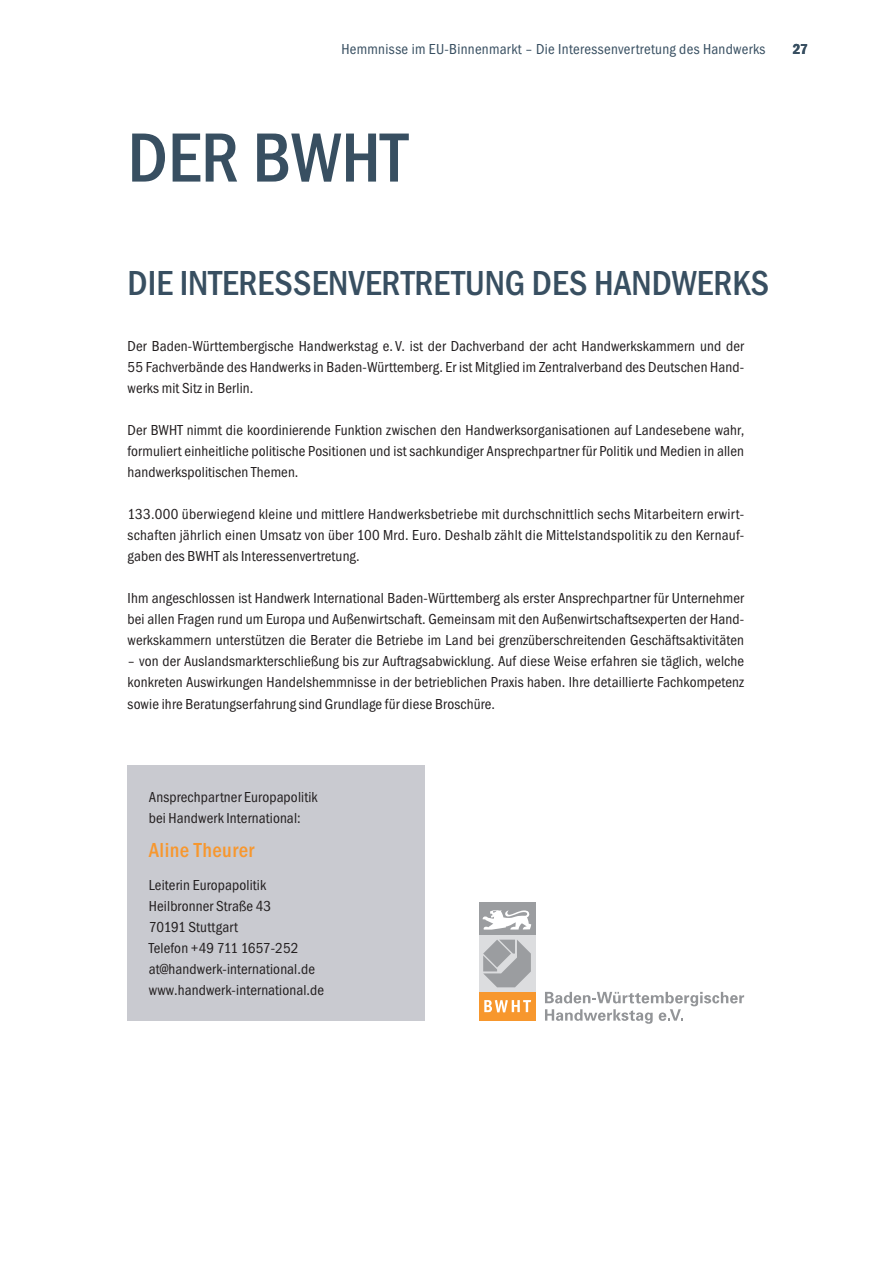
<style>
.page{position:relative;width:893px;height:1263px;background:#fff}
.page>*{position:absolute;margin:0;border:0;box-sizing:border-box;transform-origin:0 0}
.t1{font:500 condensed 72px "Franklin Gothic";color:#384f61}
.t2{font:500 condensed 36px "Franklin Gothic";color:#384f61}
.t3{font:500 condensed 21px "Franklin Gothic";letter-spacing:.02em;color:#f7972e}
.t4{font:condensed 15px/21px "Franklin Gothic";letter-spacing:.01em;color:#231f20;text-align:justify}
.t5{font:condensed 15px "Franklin Gothic";letter-spacing:.02em;color:#384f61}
.t6{font:600 condensed 15px "Franklin Gothic";color:#384f61}
</style>
<div class="page">
<div style="left:128px;top:765px;width:297px;height:255px;background:#c9cad0"></div>
<div style="left:479px;top:902px;width:56px;height:33px;background:#9b9da0"></div>
<div style="left:479px;top:935px;width:56px;height:57px;background:#dcdddf"></div>
<div style="left:479px;top:992px;width:56px;height:28px;background:#f7972d"></div>
<svg style="left:484px;top:1000px;width:47px;height:12px"></svg>
<svg style="left:483px;top:940px;width:48px;height:47px"></svg>
<svg style="left:482px;top:910px;width:49px;height:20px"></svg>
<svg style="left:545px;top:992px;width:199px;height:32px"></svg>
<p class="t5" style="left:341px;top:43px;width:425px">Hemmnisse im EU-Binnenmarkt – Die Interessenvertretung des Handwerks</p>
<p class="t6" style="left:793px;top:43px;width:17px">27</p>
<h1 class="t1" style="left:128px;top:132px;width:282px">DER BWHT</h1>
<h2 class="t2" style="left:128px;top:270px;width:643px">DIE INTERESSENVERTRETUNG DES HANDWERKS</h2>
<p class="t4" style="left:128px;top:337px;width:618px">Der Baden-Württembergische Handwerkstag e. V. ist der Dachverband der acht Handwerkskammern und der 55 Fachverbände des Handwerks in Baden-Württemberg. Er ist Mitglied im Zentralverband des Deutschen Hand&shy;werks mit Sitz in Berlin.</p>
<p class="t4" style="left:128px;top:421px;width:618px">Der BWHT nimmt die koordinierende Funktion zwischen den Handwerksorganisationen auf Landesebene wahr, formuliert einheitliche politische Positionen und ist sachkundiger Ansprechpartner für Politik und Medien in allen handwerkspolitischen Themen.</p>
<p class="t4" style="left:128px;top:505px;width:618px">133.000 überwiegend kleine und mittlere Handwerksbetriebe mit durchschnittlich sechs Mitarbeitern erwirt&shy;schaften jährlich einen Umsatz von über 100 Mrd. Euro. Deshalb zählt die Mittelstandspolitik zu den Kernauf&shy;gaben des BWHT als Interessenvertretung.</p>
<p class="t4" style="left:128px;top:589px;width:618px">Ihm angeschlossen ist Handwerk International Baden-Württemberg als erster Ansprechpartner für Unternehmer bei allen Fragen rund um Europa und Außenwirtschaft. Gemeinsam mit den Außenwirtschaftsexperten der Hand&shy;werkskammern unterstützen die Berater die Betriebe im Land bei grenzüberschreitenden Geschäftsaktivitäten</p>
<p class="t4" style="left:128px;top:652px;width:618px">– von der Auslandsmarkterschließung bis zur Auftragsabwicklung. Auf diese Weise erfahren sie täglich, welche konkreten Auswirkungen Handelshemmnisse in der betrieblichen Praxis haben. Ihre detaillierte Fachkompetenz sowie ihre Beratungserfahrung sind Grundlage für diese Broschüre.</p>
<p class="t4" style="left:149px;top:787px;width:170px">Ansprechpartner Europapolitik bei Handwerk International:</p>
<h3 class="t3" style="left:149px;top:842px;width:107px">Aline Theurer</h3>
<p class="t4" style="left:149px;top:876px;width:177px;text-align:left">Leiterin Europapolitik<br>Heilbronner Straße 43<br>70191 Stuttgart<br>Telefon +49 711 1657-252 at@handwerk-international.de www.handwerk-international.de</p>
</div>
